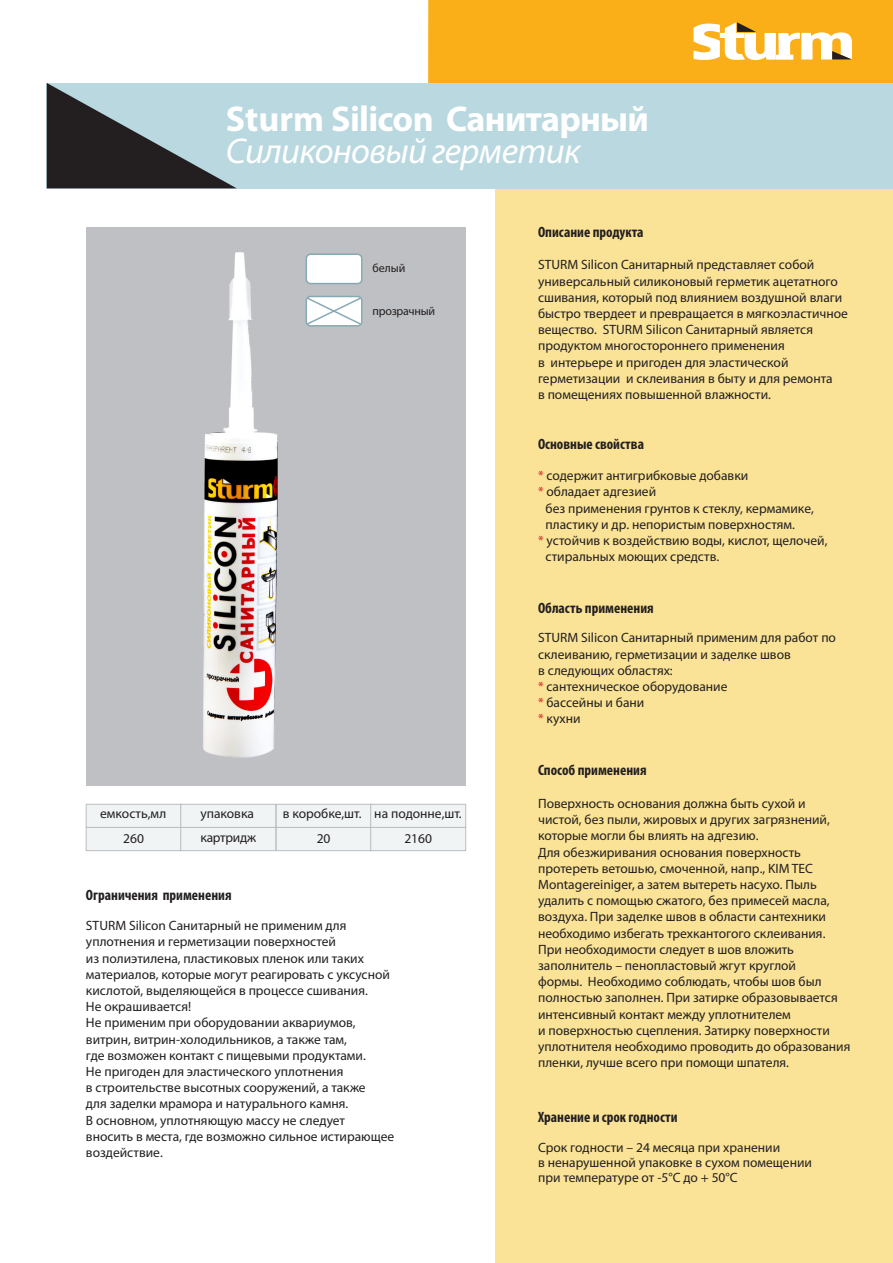
<style>
.page{position:relative;width:893px;height:1263px;background:#fff}
.page>*{position:absolute;margin:0;border:0;box-sizing:border-box;transform-origin:0 0}
.t1{font:700 36px "Myriad Pro";letter-spacing:-.02em;color:#fff}
.t2{font:italic 36px "Myriad Pro";letter-spacing:-.02em;color:#fff}
.t3{font:700 condensed 15px "Myriad Pro";color:#231f20}
.t4{font:13.5px/16.2px "Myriad Pro";color:#231f20}
.t5{font:13.5px "Myriad Pro";letter-spacing:-.02em;color:#231f20}
.t6{font:12px "Myriad Pro";letter-spacing:-.02em;color:#231f20}
.s1{color:#d1232a}
</style>
<div class="page">
<div style="left:496px;top:169px;width:397px;height:1094px;background:#fae396"></div>
<div style="left:428px;top:0;width:465px;height:164px;background:#faaf18"></div>
<div style="left:47px;top:83px;width:846px;height:105px;background:#b9d8e0"></div>
<div style="left:86px;top:227px;width:380px;height:558px;background:#bcbdc0"></div>
<div style="left:86px;top:804px;width:95px;height:24px;background:#f0f4f5;border:1px solid #bcbdc0"></div>
<div style="left:86px;top:827px;width:95px;height:24px;background:#f0f4f5;border:1px solid #bcbdc0"></div>
<div style="left:276px;top:804px;width:95px;height:24px;background:#f0f4f5;border:1px solid #bcbdc0"></div>
<div style="left:276px;top:827px;width:95px;height:24px;background:#f0f4f5;border:1px solid #bcbdc0"></div>
<div style="left:181px;top:804px;width:95px;height:24px;background:#f0f4f5;border:1px solid #bcbdc0"></div>
<div style="left:181px;top:827px;width:95px;height:24px;background:#f0f4f5;border:1px solid #bcbdc0"></div>
<div style="left:370px;top:804px;width:96px;height:24px;background:#f0f4f5;border:1px solid #bcbdc0"></div>
<div style="left:370px;top:827px;width:96px;height:24px;background:#f0f4f5;border:1px solid #bcbdc0"></div>
<img style="left:203px;top:252px;width:75px;height:506px">
<svg style="left:47px;top:83px;width:189px;height:105px"></svg>
<svg style="left:693px;top:22px;width:159px;height:38px"></svg>
<div style="left:306px;top:254px;width:56px;height:30px;background:#fff;border-radius:4px"></div>
<div style="left:306px;top:253px;width:57px;height:31px;border:2px solid #86aab4;border-radius:4px"></div>
<div style="left:306px;top:296px;width:57px;height:31px;border:2px solid #86aab4;border-radius:4px"></div>
<svg style="left:305px;top:296px;width:57px;height:30px;background:#e4ebed"></svg>
<p class="t1" style="left:226px;top:96px;width:425px">Sturm Silicon Санитарный</p>
<p class="t2" style="left:226px;top:129px;width:356px">Силиконовый герметик</p>
<p class="t6" style="left:372px;top:261px;width:35px">белый</p>
<p class="t6" style="left:372px;top:303px;width:64px">прозрачный</p>
<p class="t4" style="left:100px;top:805px;width:68px">емкость,мл</p>
<p class="t4" style="left:200px;top:805px;width:55px">упаковка</p>
<p class="t4" style="left:283px;top:805px;width:80px">в коробке,шт.</p>
<p class="t4" style="left:374px;top:805px;width:89px">на подонне,шт.</p>
<p class="t4" style="left:123px;top:830px;width:22px">260</p>
<p class="t5" style="left:200px;top:829px;width:57px">картридж</p>
<p class="t4" style="left:317px;top:830px;width:15px">20</p>
<p class="t4" style="left:404px;top:830px;width:29px">2160</p>
<p class="t3" style="left:86px;top:885px;width:147px">Ограничения применения</p>
<p class="t4" style="left:86px;top:917px;width:262px">STURM Silicon Санитарный не применим для уплотнения и герметизации поверхностей</p>
<p class="t4" style="left:86px;top:950px;width:305px">из полиэтилена, пластиковых пленок или таких материалов, которые могут реагировать с уксусной кислотой, выделяющейся в процессе сшивания.</p>
<p class="t4" style="left:86px;top:998px;width:107px">Не окрашивается!</p>
<p class="t4" style="left:86px;top:1014px;width:271px">Не применим при оборудовании аквариумов, витрин, витрин-холодильников, а также там,</p>
<p class="t4" style="left:86px;top:1047px;width:281px">где возможен контакт с пищевыми продуктами.</p>
<p class="t4" style="left:86px;top:1063px;width:259px">Не пригоден для эластического уплотнения</p>
<p class="t4" style="left:86px;top:1079px;width:281px">в строительстве высотных сооружений, а также</p>
<p class="t4" style="left:86px;top:1095px;width:264px">для заделки мрамора и натурального камня.</p>
<p class="t4" style="left:86px;top:1112px;width:261px">В основном, уплотняющую массу не следует</p>
<p class="t4" style="left:86px;top:1128px;width:310px">вносить в места, где возможно сильное истирающее воздействие.</p>
<p class="t3" style="left:538px;top:223px;width:107px">Описание продукта</p>
<p class="t4" style="left:538px;top:256px;width:311px">STURM Silicon Санитарный представляет собой универсальный силиконовый герметик ацетатного сшивания, который под влиянием воздушной влаги быстро твердеет и превращается в мягкоэластичное вещество. STURM Silicon Санитарный является продуктом многостороннего применения</p>
<p class="t4" style="left:538px;top:354px;width:296px">в интерьере и пригоден для эластической герметизации и склеивания в быту и для ремонта</p>
<p class="t4" style="left:538px;top:386px;width:234px">в помещениях повышенной влажности.</p>
<p class="t3" style="left:538px;top:435px;width:107px">Основные свойства</p>
<p class="t4" style="left:538px;top:467px;width:212px"><span class="s1">*</span> содержит антигрибковые добавки</p>
<p class="t4" style="left:538px;top:483px;width:120px"><span class="s1">*</span> обладает адгезией</p>
<p class="t4" style="left:546px;top:500px;width:270px">без применения грунтов к стеклу, кермамике,</p>
<p class="t4" style="left:546px;top:516px;width:251px">пластику и др. непористым поверхностям.</p>
<p class="t4" style="left:538px;top:532px;width:291px"><span class="s1">*</span> устойчив к воздействию воды, кислот, щелочей,</p>
<p class="t4" style="left:546px;top:548px;width:175px">стиральных моющих средств.</p>
<p class="t3" style="left:538px;top:598px;width:117px">Область применения</p>
<p class="t4" style="left:538px;top:629px;width:299px">STURM Silicon Санитарный применим для работ по склеиванию, герметизации и заделке швов</p>
<p class="t4" style="left:538px;top:662px;width:136px">в следующих областях:</p>
<p class="t4" style="left:538px;top:678px;width:191px"><span class="s1">*</span> сантехническое оборудование</p>
<p class="t4" style="left:538px;top:694px;width:108px"><span class="s1">*</span> бассейны и бани</p>
<p class="t4" style="left:538px;top:710px;width:44px"><span class="s1">*</span> кухни</p>
<p class="t3" style="left:538px;top:761px;width:110px">Способ применения</p>
<p class="t4" style="left:538px;top:795px;width:293px">Поверхность основания должна быть сухой и чистой, без пыли, жировых и других загрязнений, которые могли бы влиять на адгезию.</p>
<p class="t4" style="left:538px;top:844px;width:293px">Для обезжиривания основания поверхность протереть ветошью, смоченной, напр., KIM TEC Montagereiniger, а затем вытереть насухо. Пыль удалить с помощью сжатого, без примесей масла, воздуха. При заделке швов в области сантехники необходимо избегать трехкантогого склеивания.</p>
<p class="t4" style="left:538px;top:941px;width:301px">При необходимости следует в шов вложить заполнитель – пенопластовый жгут круглой формы. Необходимо соблюдать, чтобы шов был полностью заполнен. При затирке образовывается интенсивный контакт между уплотнителем</p>
<p class="t4" style="left:538px;top:1022px;width:314px">и поверхностью сцепления. Затирку поверхности уплотнителя необходимо проводить до образования пленки, лучше всего при помощи шпателя.</p>
<p class="t3" style="left:538px;top:1107px;width:141px">Хранение и срок годности</p>
<p class="t4" style="left:538px;top:1139px;width:244px">Срок годности – 24 месяца при хранении</p>
<p class="t4" style="left:538px;top:1154px;width:275px">в ненарушенной упаковке в сухом помещении</p>
<p class="t4" style="left:538px;top:1169px;width:201px">при температуре от -5°C до + 50°C</p>
</div>
